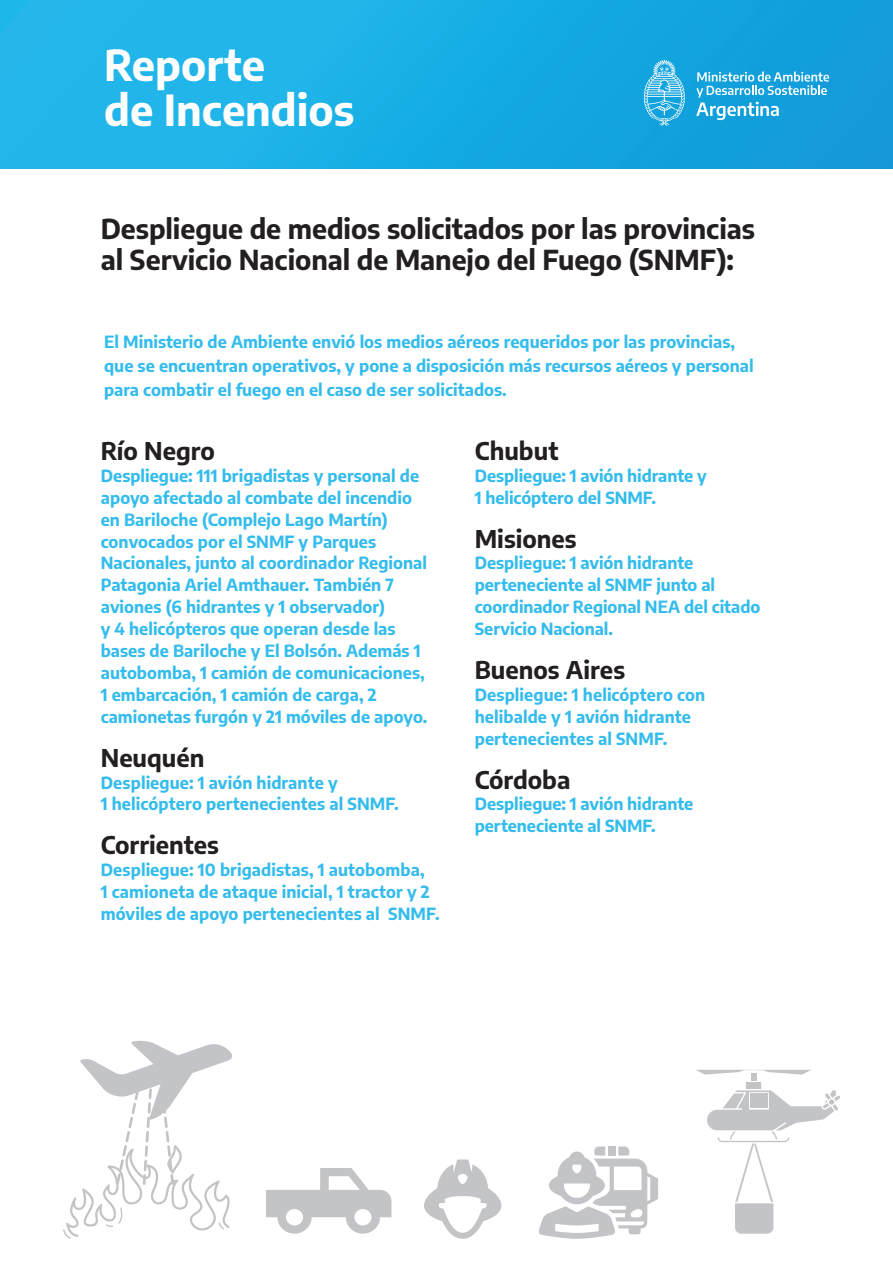
<style>
.page{position:relative;width:893px;height:1263px;background:#fff}
.page>*{position:absolute;margin:0;border:0;box-sizing:border-box;transform-origin:0 0}
.t1{font:700 42px/44.4px "Encode Sans";color:#fff}
.Titulo{font:700 27px/30.8px "Encode Sans";letter-spacing:-.005em;color:#231f20}
.Titulo-2{font:700 24px "Encode Sans";color:#231f20}
.Titulo-3{font:700 16.5px/21.9px "Encode Sans";color:#34bced}
.Subtitulo{font:700 16.5px/24px "Encode Sans";color:#34bced}
</style>
<div class="page">
<div style="left:0;top:0;width:893px;height:169px;background:linear-gradient(to right,#24bbee,#0e9cd8)"></div>
<svg style="left:696px;top:72px;width:133px;height:48px"></svg>
<svg style="left:644px;top:60px;width:41px;height:66px"></svg>
<svg style="left:266px;top:1168px;width:125px;height:66px"></svg>
<svg style="left:424px;top:1159px;width:78px;height:80px"></svg>
<svg style="left:538px;top:1146px;width:120px;height:93px"></svg>
<div style="left:750px;top:1073px;width:6px;height:7px;background:#c3c4c7"></div>
<svg style="left:696px;top:1070px;width:115px;height:4px"></svg>
<svg style="left:707px;top:1082px;width:133px;height:152px"></svg>
<svg style="left:63px;top:1040px;width:169px;height:199px"></svg>
<h1 class="t1" style="left:104px;top:41px;width:252px">Reporte<br>de Incendios</h1>
<p class="Titulo" style="left:101px;top:212px;width:656px">Despliegue de medios solicitados por las provincias al Servicio Nacional de Manejo del Fuego (SNMF):</p>
<p class="Subtitulo" style="left:104px;top:329px;width:651px">El Ministerio de Ambiente envió los medios aéreos requeridos por las provincias, que se encuentran operativos, y pone a disposición más recursos aéreos y personal para combatir el fuego en el caso de ser solicitados.</p>
<p class="Titulo-2" style="left:101px;top:433px;width:116px">Río Negro</p>
<p class="Titulo-3" style="left:101px;top:464px;width:328px">Despliegue: 111 brigadistas y personal de apoyo afectado al combate del incendio en Bariloche (Complejo Lago Martín) convocados por el SNMF y Parques Nacionales, junto al coordinador Regional Patagonia Ariel Amthauer. También 7 aviones (6 hidrantes y 1 observador)<br>y 4 helicópteros que operan desde las bases de Bariloche y El Bolsón. Además 1 autobomba, 1 camión de comunicaciones, 1 embarcación, 1 camión de carga, 2 camionetas furgón y 21 móviles de apoyo.</p>
<p class="Titulo-2" style="left:101px;top:740px;width:105px">Neuquén</p>
<p class="Titulo-3" style="left:101px;top:770px;width:238px">Despliegue: 1 avión hidrante y</p>
<p class="Titulo-3" style="left:101px;top:792px;width:300px">1 helicóptero pertenecientes al SNMF.</p>
<p class="Titulo-2" style="left:101px;top:827px;width:120px">Corrientes</p>
<p class="Titulo-3" style="left:101px;top:858px;width:340px">Despliegue: 10 brigadistas, 1 autobomba,<br>1 camioneta de ataque inicial, 1 tractor y 2 móviles de apoyo pertenecientes al SNMF.</p>
<p class="Titulo-2" style="left:475px;top:433px;width:85px">Chubut</p>
<p class="Titulo-3" style="left:475px;top:464px;width:234px">Despliegue: 1 avión hidrante y<br>1 helicóptero del SNMF.</p>
<p class="Titulo-2" style="left:475px;top:521px;width:103px">Misiones</p>
<p class="Titulo-3" style="left:475px;top:551px;width:287px">Despliegue: 1 avión hidrante perteneciente al SNMF junto al coordinador Regional NEA del citado<br>Servicio Nacional.</p>
<p class="Titulo-2" style="left:475px;top:652px;width:152px">Buenos Aires</p>
<p class="Titulo-3" style="left:475px;top:683px;width:232px">Despliegue: 1 helicóptero con helibalde y 1 avión hidrante pertenecientes al SNMF.</p>
<p class="Titulo-2" style="left:475px;top:761px;width:97px">Córdoba</p>
<p class="Titulo-3" style="left:475px;top:792px;width:220px">Despliegue: 1 avión hidrante perteneciente al SNMF.</p>
</div>
